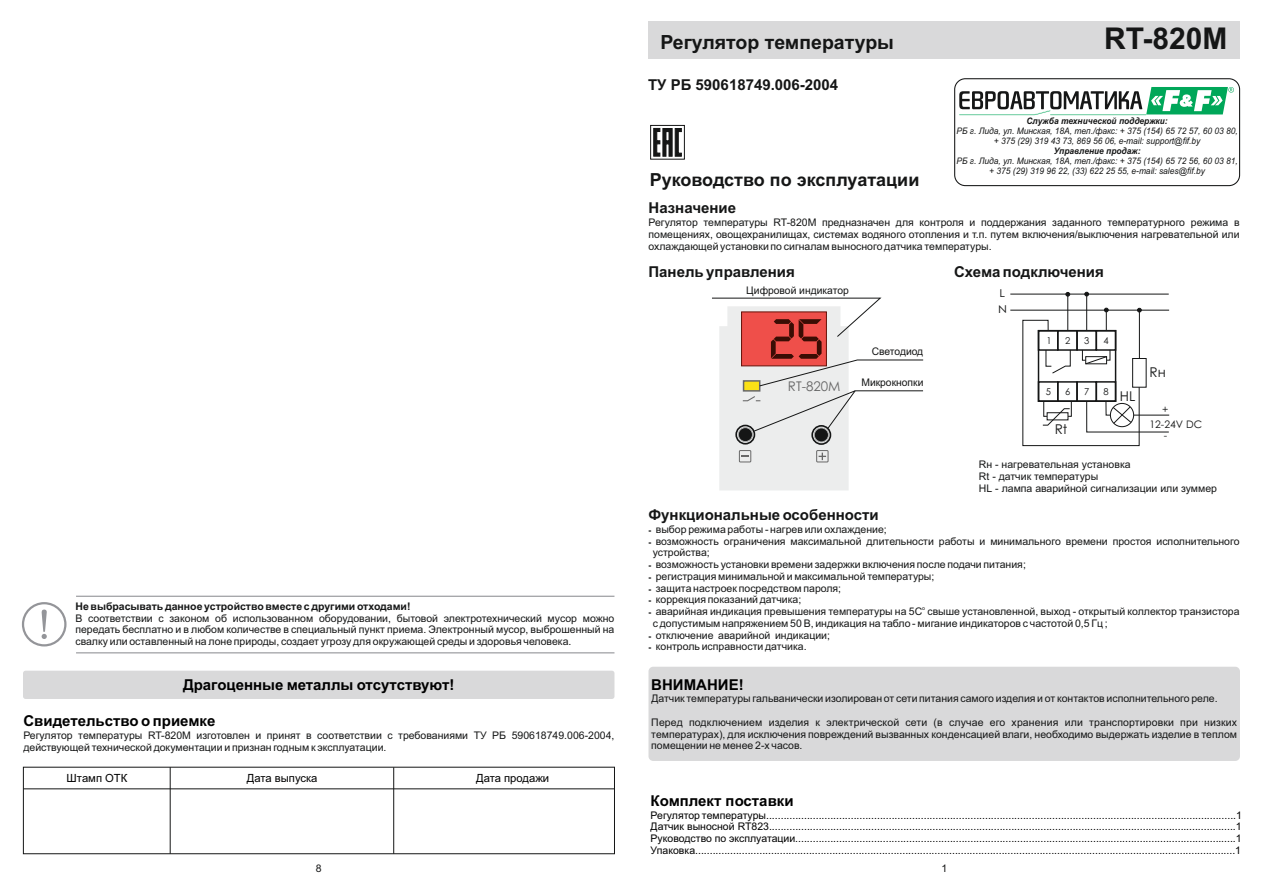
<style>
.page{position:relative;width:1263px;height:893px;background:#fff}
.page>*{position:absolute;margin:0;border:0;box-sizing:border-box;transform-origin:0 0}
.t1{font:700 30px "Arial";color:#151616}
.t2{font:700 19.5px "Arial";color:#151616}
.t3{font:700 18px "Arial";color:#151616}
.t4{font:700 15px "Arial";color:#151616}
.t5{font:700 15px "Arial";color:#000}
.t6{font:13.5px "Century Gothic";color:#151616}
.t7{font:13.35px "Century Gothic";color:#676767}
.t8{font:11.25px "Arial";color:#000}
.t9{font:10.8px "Century Gothic";color:#151616;scale:1.11 1}
.t10{font:10.5px/11.7px "Arial";color:#151616}
.t11{font:10.5px/11.7px "Arial";color:#000}
.t12{font:700 10.5px "Arial";color:#151616}
.t13{font:10.35px "Century Gothic";color:#151616}
.t14{font:9.45px "Century Gothic";color:#151616}
.t15{font:italic 9px/10.1px "Arial";color:#151616;text-align:center;scale:.93 1}
.t16{font:italic 700 9px "Arial";color:#151616;scale:.93 1}
.t17{font:5.25px "Arial";color:#151616}
.s1{font-family:"Geometric 415 BT Black A";font-size:8.85px}
</style>
<div class="page">
<div style="left:649px;top:21px;width:591px;height:38px;background:#d9d9da"></div>
<hr style="left:1086px;top:294px;width:1px;height:37px;background:#151616">
<hr style="left:1067px;top:294px;width:1px;height:37px;background:#151616">
<hr style="left:1010px;top:294px;width:159px;height:1px;background:#151616">
<hr style="left:1010px;top:310px;width:159px;height:1px;background:#151616">
<svg style="left:1084px;top:292px;width:5px;height:4px"></svg>
<svg style="left:1022px;top:308px;width:148px;height:138px"></svg>
<div style="left:954px;top:78px;width:286px;height:108px;border:1px solid #151616;border-radius:11px"></div>
<svg style="left:959px;top:87px;width:275px;height:28px"></svg>
<div style="left:650px;top:125px;width:35px;height:35px;border:1px solid #151616"></div>
<svg style="left:653px;top:128px;width:29px;height:29px"></svg>
<svg style="left:712px;top:297px;width:212px;height:193px"></svg>
<div style="left:648px;top:667px;width:592px;height:94px;background:#d9d9da;border-radius:5px"></div>
<div style="left:23px;top:767px;width:592px;height:87px;border:1px solid #151616"></div>
<hr style="left:170px;top:767px;width:1px;height:87px;background:#151616">
<hr style="left:393px;top:767px;width:1px;height:87px;background:#151616">
<hr style="left:23px;top:788px;width:591px;height:1px;background:#151616">
<div style="left:23px;top:671px;width:591px;height:28px;background:#d9d9da;border-radius:3px"></div>
<div style="left:22px;top:602px;width:45px;height:44px;border:2px solid #949599;border-radius:50%"></div>
<svg style="left:42px;top:610px;width:5px;height:29px"></svg>
<hr style="left:76px;top:596px;width:538px;height:1px;background:#949599">
<hr style="left:76px;top:652px;width:538px;height:1px;background:#949599">
<p class="t12" style="left:75px;top:602px;width:337px">Не выбрасывать данное устройство вместе с другими отходами!</p>
<p class="t10" style="left:75px;top:613px;width:540px;text-align:justify">В соответствии с законом об использованном оборудовании, бытовой электротехнический мусор можно передать бесплатно и в любом количестве в специальный пункт приема. Электронный мусор, выброшенный на свалку или оставленный на лоне природы, создает угрозу для окружающей среды и здоровья человека.</p>
<h3 class="t5" style="left:183px;top:679px;width:273px">Драгоценные металлы отсутствуют!</h3>
<h3 class="t5" style="left:23px;top:715px;width:193px">Свидетельство о приемке</h3>
<p class="t10" style="left:23px;top:730px;width:592px">Регулятор температуры RT-820M изготовлен и принят в соответствии с требованиями ТУ РБ 590618749.006-2004, действующей технической документации и признан годным к эксплуатации.</p>
<p class="t8" style="left:67px;top:774px;width:62px">Штамп ОТК</p>
<p class="t8" style="left:247px;top:774px;width:72px">Дата выпуска</p>
<p class="t8" style="left:476px;top:774px;width:75px">Дата продажи</p>
<p class="t10" style="left:316px;top:863px;width:7px">8</p>
<h2 class="t2" style="left:660px;top:34px;width:235px">Регулятор температуры</h2>
<h1 class="t1" style="left:1104px;top:27px;width:125px">RT-820M</h1>
<h3 class="t4" style="left:648px;top:79px;width:192px">ТУ РБ 590618749.006-2004</h3>
<h3 class="t3" style="left:650px;top:173px;width:271px">Руководство по эксплуатации</h3>
<p class="t16" style="left:1026px;top:117px;width:153px">Служба технической поддержки:</p>
<p class="t15" style="left:956px;top:127px;width:304px">РБ г. Лида, ул. Минская, 18А, тел./факс: + 375 (154) 65 72 57, 60 03 80, + 375 (29) 319 43 73, 869 56 06, e-mail: support@fif.by</p>
<p class="t16" style="left:1054px;top:147px;width:95px">Управление продаж:</p>
<p class="t15" style="left:956px;top:157px;width:304px">РБ г. Лида, ул. Минская, 18А, тел./факс: + 375 (154) 65 72 56, 60 03 81, + 375 (29) 319 96 22, (33) 622 25 55, e-mail: sales@fif.by</p>
<h3 class="t4" style="left:648px;top:202px;width:89px">Назначение</h3>
<p class="t10" style="left:648px;top:217px;width:593px;text-align:justify">Регулятор температуры RT-820M предназначен для контроля и поддержания заданного температурного режима в помещениях, овощехранилищах, системах водяного отопления и т.п. путем включения/выключения нагревательной или охлаждающей установки по сигналам выносного датчика температуры.</p>
<h3 class="t4" style="left:648px;top:266px;width:148px">Панель управления</h3>
<h3 class="t4" style="left:954px;top:266px;width:151px">Схема подключения</h3>
<p class="t10" style="left:746px;top:286px;width:104px">Цифровой индикатор</p>
<p class="t7" style="left:788px;top:381px;width:54px">RT-820M</p>
<p class="t10" style="left:872px;top:346px;width:53px">Светодиод</p>
<p class="t10" style="left:861px;top:377px;width:64px">Микрокнопки</p>
<p class="t9" style="left:999px;top:289px;width:7px">L</p>
<p class="t9" style="left:998px;top:305px;width:10px">N</p>
<p class="t14" style="left:1046px;top:337px;width:7px">1</p>
<p class="t14" style="left:1065px;top:337px;width:7px">2</p>
<p class="t14" style="left:1084px;top:337px;width:7px">3</p>
<p class="t14" style="left:1103px;top:337px;width:7px">4</p>
<p class="t14" style="left:1046px;top:388px;width:7px">5</p>
<p class="t14" style="left:1065px;top:388px;width:7px">6</p>
<p class="t14" style="left:1084px;top:388px;width:7px">7</p>
<p class="t14" style="left:1103px;top:388px;width:7px">8</p>
<p class="t6" style="left:1055px;top:423px;width:14px">Rt</p>
<p class="t6" style="left:1120px;top:391px;width:17px">НL</p>
<p class="t6" style="left:1150px;top:367px;width:18px">Rн</p>
<p class="t13" style="left:1162px;top:406px;width:8px">+</p>
<p class="t13" style="left:1164px;top:431px;width:5px">-</p>
<p class="t13" style="left:1149px;top:420px;width:54px">12-24V DC</p>
<p class="t10" style="left:979px;top:460px;width:240px">Rн - нагревательная установка<br>Rt - датчик температуры<br>HL - лампа аварийной сигнализации или зуммер</p>
<h3 class="t4" style="left:648px;top:509px;width:232px">Функциональные особенности</h3>
<p class="t10" style="left:648px;top:524px;width:240px"><span class="s1">-</span> выбор режима работы - нагрев или охлаждение;</p>
<p class="t10" style="left:648px;top:559px;width:379px"><span class="s1">-</span> возможность установки времени задержки включения после подачи питания;</p>
<p class="t10" style="left:653px;top:536px;width:588px;text-indent:-4px"><span class="s1">-</span> возможность ограничения максимальной длительности работы и минимального времени простоя исполнительного устройства;</p>
<p class="t10" style="left:648px;top:571px;width:287px"><span class="s1">-</span> регистрация минимальной и максимальной температуры;</p>
<p class="t10" style="left:648px;top:583px;width:194px"><span class="s1">-</span> защита настроек посредством пароля;</p>
<p class="t10" style="left:648px;top:595px;width:154px"><span class="s1">-</span> коррекция показаний датчика;</p>
<p class="t17" style="left:922px;top:606px;width:4px">о</p>
<p class="t10" style="left:653px;top:606px;width:588px;text-indent:-4px"><span class="s1">-</span> аварийная индикация превышения температуры на 5С свыше установленной, выход - открытый коллектор транзистора с допустимым напряжением 50 В, индикация на табло - мигание индикаторов с частотой 0,5 Гц ;</p>
<p class="t10" style="left:648px;top:630px;width:183px"><span class="s1">-</span> отключение аварийной индикации;</p>
<p class="t10" style="left:648px;top:642px;width:160px"><span class="s1">-</span> контроль исправности датчика.</p>
<h3 class="t5" style="left:651px;top:679px;width:94px">ВНИМАНИЕ!</h3>
<p class="t10" style="left:651px;top:694px;width:568px">Датчик температуры гальванически изолирован от сети питания самого изделия и от контактов исполнительного реле.</p>
<p class="t10" style="left:651px;top:717px;width:587px;text-align:justify">Перед подключением изделия к электрической сети (в случае его хранения или транспортировки при низких температурах), для исключения повреждений вызванных конденсацией влаги, необходимо выдержать изделие в теплом помещении не менее 2-х часов.</p>
<h3 class="t5" style="left:651px;top:795px;width:144px">Комплект поставки</h3>
<p class="t11" style="left:651px;top:833px;width:593px">Руководство по эксплуатации.......................................................................................................................................................1</p>
<p class="t11" style="left:651px;top:810px;width:593px">Регулятор температуры.................................................................................................................................................................1<br>Датчик выносной RT823................................................................................................................................................................1</p>
<p class="t11" style="left:651px;top:845px;width:592px">Упаковка.........................................................................................................................................................................................1</p>
<p class="t10" style="left:941px;top:863px;width:7px">1</p>
</div>
